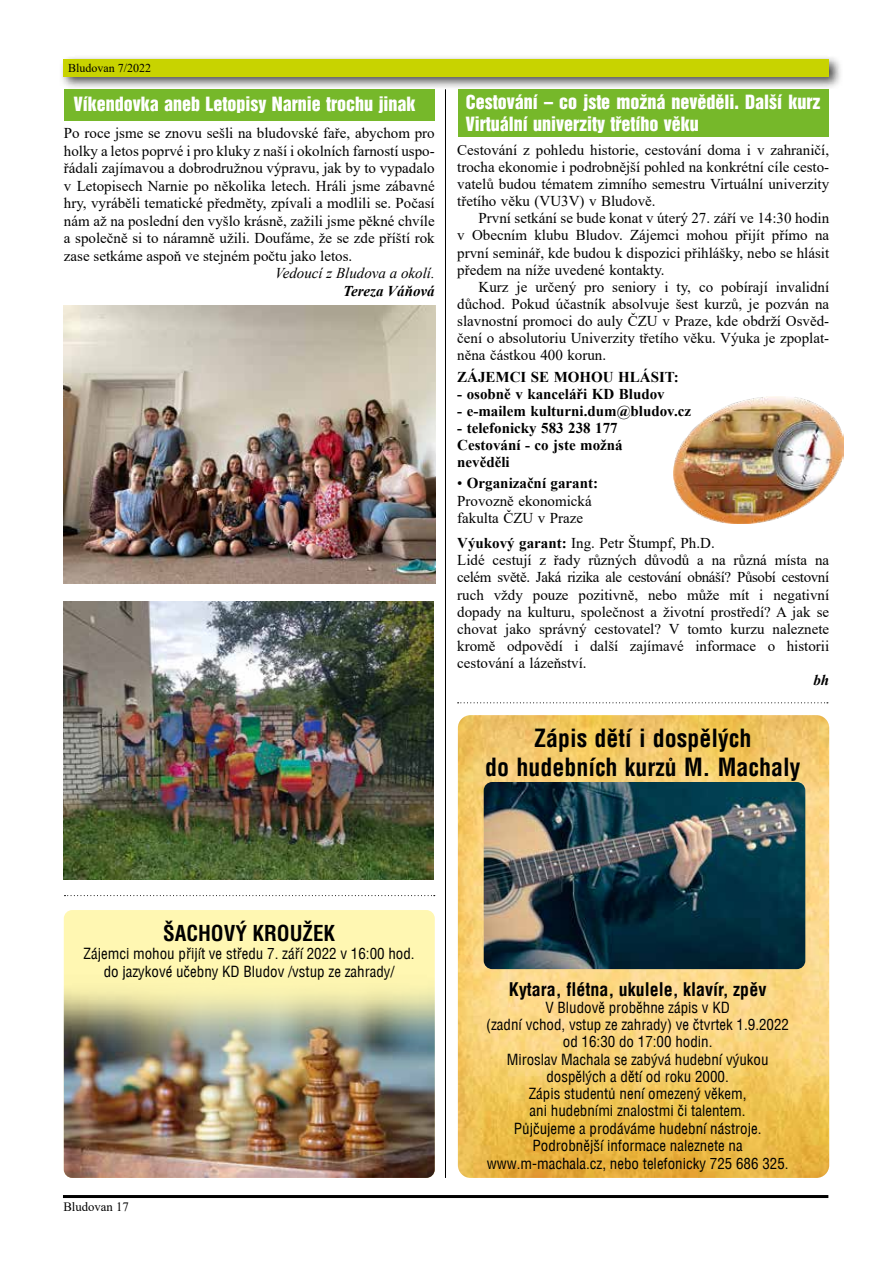
<style>
.page{position:relative;width:893px;height:1263px;background:#fff}
.page>*{position:absolute;margin:0;border:0;box-sizing:border-box;transform-origin:0 0}
.t1{font:700 24px/28.8px "Switzerland Condensed";color:#000;text-align:center}
.t2{font:700 21px "Switzerland Condensed";color:#000}
.t3{font:18px/21.6px "Switzerland Inserat CE";color:#fff}
.t4{font:18px "Switzerland Condensed CE Bold";color:#000}
.t5{font:15px/17.1px "Times New Roman";color:#000;text-align:justify}
.t6{font:15px/17.4px "Switzerland Condensed CE";color:#000;text-align:center}
.t7{font:700 15px/17.1px "Times New Roman";color:#000}
.t8{font:15px/18px "Switzerland Condensed";color:#000;text-align:center}
.t9{font:italic 15px "Times New Roman";color:#000}
.t10{font:italic 700 15px "Times New Roman";color:#000}
.t11{font:12.75px "Times New Roman";color:#000}
.t12{font:12px "Times New Roman";color:#000}
.s1{font-weight:700}
</style>
<div class="page">
<img style="left:458px;top:715px;width:371px;height:463px">
<div style="left:59px;top:54px;width:784px;height:36px;background:#000;opacity:.7"></div>
<div style="left:64px;top:59px;width:765px;height:18px;background:#c8d300"></div>
<div style="left:64px;top:89px;width:371px;height:32px;background:#76b82a"></div>
<img style="left:64px;top:306px;width:371px;height:277px">
<img style="left:64px;top:602px;width:370px;height:277px">
<img style="left:484px;top:782px;width:321px;height:187px">
<svg style="left:65px;top:895px;width:370px;height:1px"></svg>
<svg style="left:458px;top:702px;width:370px;height:1px"></svg>
<hr style="left:63px;top:1195px;width:765px;height:3px;background:#000">
<hr style="left:445px;top:89px;width:1px;height:1089px;background:#000">
<div style="left:458px;top:89px;width:370px;height:48px;background:#76b82a"></div>
<img style="left:674px;top:397px;width:170px;height:127px">
<div style="left:64px;top:910px;width:371px;height:268px;background:#fff7b2;border-radius:9px"></div>
<img style="left:64px;top:931px;width:371px;height:247px">
<p class="t12" style="left:68px;top:59px;width:85px">Bludovan 7/2022</p>
<p class="t3" style="left:74px;top:93px;width:343px">Víkendovka aneb Letopisy Narnie trochu jinak</p>
<p class="t5" style="left:64px;top:124px;width:372px;line-height:17.5px">Po roce jsme se znovu sešli na bludovské faře, abychom pro holky a letos poprvé i pro kluky z naší i okolních farností uspo&shy;řádali zajímavou a dobrodružnou výpravu, jak by to vypadalo v Letopisech Narnie po několika letech. Hráli jsme zábavné hry, vyráběli tematické předměty, zpívali a modlili se. Počasí nám až na poslední den vyšlo krásně, zažili jsme pěkné chvíle a společně si to náramně užili. Doufáme, že se zde příští rok zase setkáme aspoň ve stejném počtu jako letos.</p>
<p class="t9" style="left:275px;top:263px;width:161px">Vedoucí z Bludova a okolí.</p>
<p class="t10" style="left:343px;top:280px;width:93px">Tereza Váňová</p>
<p class="t3" style="left:466px;top:91px;width:356px">Cestování – co jste možná nevěděli. Další kurz<br>Virtuální univerzity třetího věku</p>
<p class="t5" style="left:457px;top:141px;width:373px">Cestování z pohledu historie, cestování doma i v zahraničí, trocha ekonomie i podrobnější pohled na konkrétní cíle cesto&shy;vatelů budou tématem zimního semestru Virtuální univerzity třetího věku (VU3V) v Bludově.</p>
<p class="t5" style="left:457px;top:209px;width:373px;text-indent:21px">První setkání se bude konat v úterý 27. září ve 14:30 hodin v Obecním klubu Bludov. Zájemci mohou přijít přímo na první seminář, kde budou k dispozici přihlášky, nebo se hlásit předem na níže uvedené kontakty.</p>
<p class="t5" style="left:457px;top:278px;width:373px;text-indent:21px">Kurz je určený pro seniory i ty, co pobírají invalidní důchod. Pokud účastník absolvuje šest kurzů, je pozván na slavnostní promoci do auly ČZU v Praze, kde obdrží Osvěd&shy;čení o absolutoriu Univerzity třetího věku. Výuka je zpoplat&shy;něna částkou 400 korun.</p>
<p class="t7" style="left:457px;top:368px;width:223px">ZÁJEMCI SE MOHOU HLÁSIT:</p>
<p class="t7" style="left:457px;top:385px;width:209px">- osobně v kanceláři KD Bludov</p>
<p class="t7" style="left:457px;top:402px;width:235px">- e-mailem kulturni.dum@bludov.cz</p>
<p class="t7" style="left:457px;top:419px;width:167px">- telefonicky 583 238 177<br>Cestování - co jste možná nevěděli</p>
<p class="t5" style="left:457px;top:474px;width:142px;text-align:left">• <span class="s1">Organizační garant:<br></span>Provozně ekonomická fakulta ČZU v Praze</p>
<p class="t5" style="left:457px;top:534px;width:373px;text-align:left"><span class="s1">Výukový garant:</span> Ing. Petr Štumpf, Ph.D.<br>Lidé cestují z řady různých důvodů a na různá místa na celém světě. Jaká rizika ale cestování obnáší? Působí cestovní ruch vždy pouze pozitivně, nebo může mít i negativní dopady na kulturu, společnost a životní prostředí? A jak se chovat jako správný cestovatel? V tomto kurzu naleznete kromě odpovědí i další zajímavé informace o historii cestování a lázeňství.</p>
<p class="t10" style="left:813px;top:669px;width:17px">bh</p>
<h1 class="t1" style="left:485px;top:724px;width:317px">Zápis dětí i dospělých<br>do hudebních kurzů M. Machaly</h1>
<h2 class="t2" style="left:163px;top:920px;width:174px">ŠACHOVÝ KROUŽEK</h2>
<p class="t8" style="left:84px;top:944px;width:333px">Zájemci mohou přijít ve středu 7. září 2022 v 16:00 hod. do jazykové učebny KD Bludov /vstup ze zahrady/</p>
<p class="t11" style="left:63px;top:1197px;width:67px">Bludovan 17</p>
<p class="t4" style="left:509px;top:978px;width:259px">Kytara, flétna, ukulele, klavír, zpěv</p>
<p class="t6" style="left:486px;top:999px;width:304px">V Bludově proběhne zápis v KD<br>(zadní vchod, vstup ze zahrady) ve čtvrtek 1.9.2022 od 16:30 do 17:00 hodin.<br>Miroslav Machala se zabývá hudební výukou dospělých a dětí od roku 2000.<br>Zápis studentů není omezený věkem,<br>ani hudebními znalostmi či talentem.<br>Půjčujeme a prodáváme hudební nástroje.<br>Podrobnější informace naleznete na www.m-machala.cz, nebo telefonicky 725 686 325.</p>
</div>
